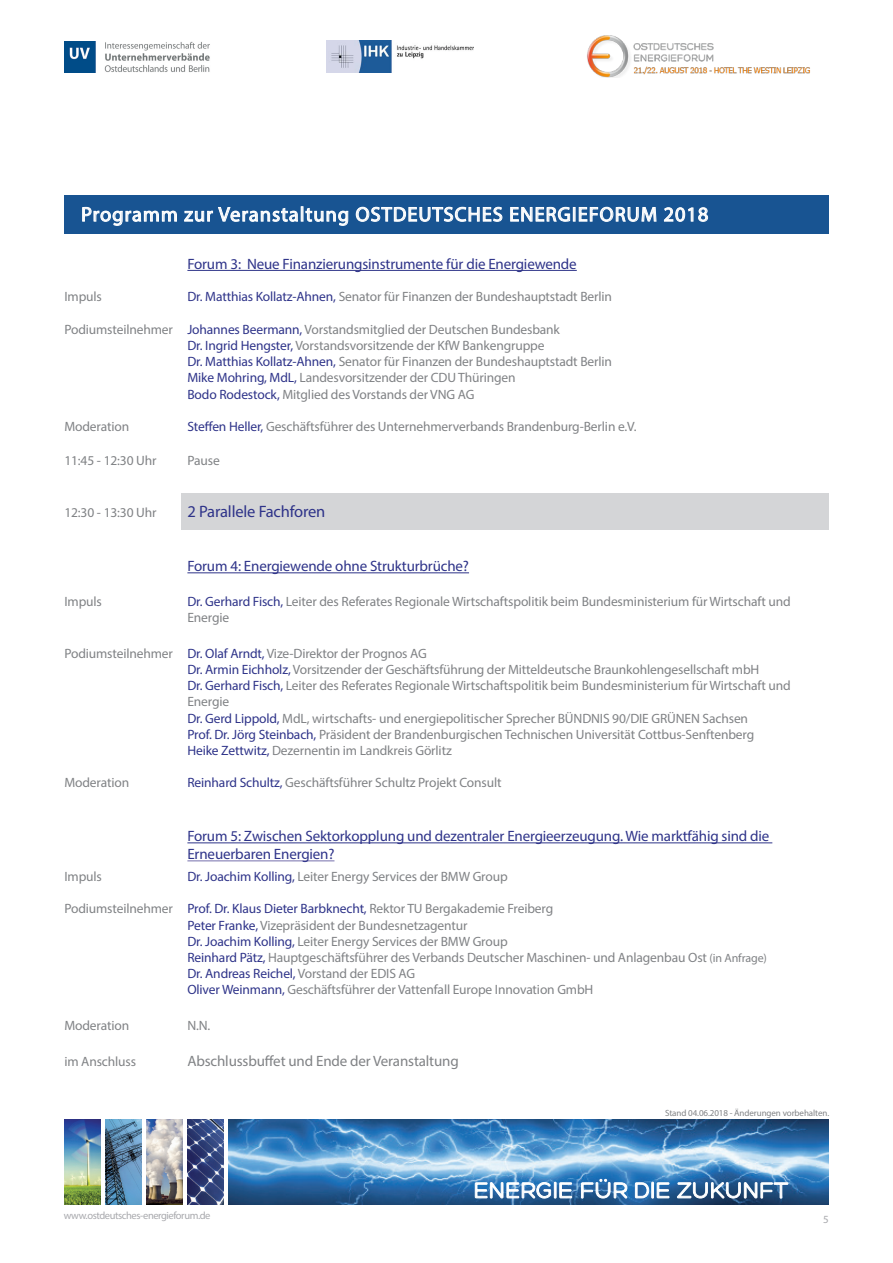
<style>
.page{position:relative;width:893px;height:1263px;background:#fff}
.page>*{position:absolute;margin:0;border:0;box-sizing:border-box;transform-origin:0 0}
.t1{font:20.4px "Myriad Pro";letter-spacing:.05em;color:#fff}
.t2{font:16.5px "Myriad Pro";letter-spacing:-.01em;color:#2e3389}
.t3{font:15px "Myriad Pro";letter-spacing:-.01em;color:#2e3389}
.t4{font:15px "Myriad Pro";letter-spacing:-.01em;color:#808285}
.Absatzformat_1{font:13.5px/16.2px "Myriad Pro";letter-spacing:-.01em;color:#808285}
.Absatzformat_1-2{font:13.5px "Myriad Pro";letter-spacing:-.01em;color:#2e3389}
.t5{font:10.95px "Myriad Pro";color:#a8a9ad}
.t6{font:10.5px "Myriad Pro";letter-spacing:-.04em;color:#a8a9ad}
.t7{font:9px "Myriad Pro";letter-spacing:-.01em;color:#808285}
.s1{color:#2e3389}
.s2{font-size:12px}
.s3{color:#808285}
</style>
<div class="page">
<div style="left:64px;top:195px;width:764px;height:39px;background:#185492"></div>
<svg style="left:82px;top:207px;width:95px;height:19px"></svg>
<svg style="left:184px;top:206px;width:164px;height:20px"></svg>
<svg style="left:356px;top:207px;width:147px;height:15px"></svg>
<svg style="left:510px;top:206px;width:147px;height:16px"></svg>
<svg style="left:664px;top:207px;width:44px;height:15px"></svg>
<img style="left:64px;top:1119px;width:36px;height:85px">
<img style="left:105px;top:1119px;width:36px;height:85px">
<img style="left:187px;top:1119px;width:37px;height:85px">
<img style="left:146px;top:1119px;width:36px;height:85px">
<img style="left:229px;top:1119px;width:600px;height:85px">
<svg style="left:475px;top:1179px;width:314px;height:19px"></svg>
<img style="left:64px;top:41px;width:146px;height:31px">
<img style="left:326px;top:41px;width:147px;height:32px">
<img style="left:587px;top:36px;width:223px;height:42px">
<div style="left:181px;top:493px;width:647px;height:36px;background:#d4d5d7"></div>
<hr style="left:187px;top:270px;width:390px;height:1px;background:#2e3389">
<hr style="left:187px;top:572px;width:282px;height:1px;background:#2e3389">
<hr style="left:187px;top:842px;width:585px;height:1px;background:#2e3389">
<hr style="left:187px;top:860px;width:147px;height:1px;background:#7670ac">
<h1 class="t1" style="left:81px;top:202px;width:629px">Programm zur Veranstaltung OSTDEUTSCHES ENERGIEFORUM 2018</h1>
<p class="t3" style="left:187px;top:255px;width:391px">Forum 3: Neue Finanzierungsinstrumente für die Energiewende</p>
<p class="Absatzformat_1" style="left:64px;top:288px;width:39px">Impuls</p>
<p class="Absatzformat_1" style="left:187px;top:288px;width:426px"><span class="s1">Dr. Matthias Kollatz-Ahnen,</span> Senator für Finanzen der Bundeshauptstadt Berlin</p>
<p class="Absatzformat_1" style="left:64px;top:321px;width:497px">Podiumsteilnehmer <span class="s1">Johannes Beermann,</span> Vorstandsmitglied der Deutschen Bundesbank</p>
<p class="Absatzformat_1" style="left:187px;top:337px;width:359px"><span class="s1">Dr. Ingrid Hengster,</span> Vorstandsvorsitzende der KfW Bankengruppe</p>
<p class="Absatzformat_1" style="left:187px;top:353px;width:426px"><span class="s1">Dr. Matthias Kollatz-Ahnen,</span> Senator für Finanzen der Bundeshauptstadt Berlin</p>
<p class="Absatzformat_1" style="left:187px;top:369px;width:330px"><span class="s1">Mike Mohring, MdL,</span> Landesvorsitzender der CDU Thüringen</p>
<p class="Absatzformat_1" style="left:187px;top:386px;width:288px"><span class="s1">Bodo Rodestock,</span> Mitglied des Vorstands der VNG AG</p>
<p class="Absatzformat_1" style="left:64px;top:418px;width:66px">Moderation</p>
<p class="Absatzformat_1" style="left:187px;top:418px;width:451px"><span class="s1">Steffen Heller,</span> Geschäftsführer des Unternehmerverbands Brandenburg-Berlin e.V.</p>
<p class="Absatzformat_1" style="left:64px;top:452px;width:94px">11:45 - 12:30 Uhr</p>
<p class="Absatzformat_1" style="left:187px;top:452px;width:34px">Pause</p>
<p class="Absatzformat_1" style="left:64px;top:504px;width:94px">12:30 - 13:30 Uhr</p>
<p class="t2" style="left:187px;top:502px;width:140px">2 Parallele Fachforen</p>
<p class="t3" style="left:187px;top:557px;width:283px">Forum 4: Energiewende ohne Strukturbrüche?</p>
<p class="Absatzformat_1" style="left:64px;top:593px;width:39px">Impuls</p>
<p class="Absatzformat_1" style="left:187px;top:593px;width:605px"><span class="s1">Dr. Gerhard Fisch,</span> Leiter des Referates Regionale Wirtschaftspolitik beim Bundesministerium für Wirtschaft und<br>Energie</p>
<p class="Absatzformat_1" style="left:64px;top:645px;width:364px">Podiumsteilnehmer <span class="s1">Dr. Olaf Arndt,</span> Vize-Direktor der Prognos AG</p>
<p class="Absatzformat_1" style="left:187px;top:661px;width:573px"><span class="s1">Dr. Armin Eichholz,</span> Vorsitzender der Geschäftsführung der Mitteldeutsche Braunkohlengesellschaft mbH</p>
<p class="Absatzformat_1" style="left:187px;top:677px;width:605px"><span class="s1">Dr. Gerhard Fisch,</span> Leiter des Referates Regionale Wirtschaftspolitik beim Bundesministerium für Wirtschaft und<br>Energie</p>
<p class="Absatzformat_1" style="left:187px;top:710px;width:562px"><span class="s1">Dr. Gerd Lippold,</span> MdL, wirtschafts- und energiepolitischer Sprecher BÜNDNIS 90/DIE GRÜNEN Sachsen</p>
<p class="Absatzformat_1" style="left:187px;top:726px;width:568px"><span class="s1">Prof. Dr. Jörg Steinbach,</span> Präsident der Brandenburgischen Technischen Universität Cottbus-Senftenberg</p>
<p class="Absatzformat_1" style="left:187px;top:742px;width:266px"><span class="s1">Heike Zettwitz,</span> Dezernentin im Landkreis Görlitz</p>
<p class="Absatzformat_1" style="left:64px;top:774px;width:66px">Moderation</p>
<p class="Absatzformat_1" style="left:187px;top:774px;width:316px"><span class="s1">Reinhard Schultz,</span> Geschäftsführer Schultz Projekt Consult</p>
<p class="t3" style="left:187px;top:827px;width:584px">Forum 5: Zwischen Sektorkopplung und dezentraler Energieerzeugung. Wie marktfähig sind die</p>
<p class="t3" style="left:187px;top:845px;width:149px">Erneuerbaren Energien?</p>
<p class="Absatzformat_1" style="left:64px;top:868px;width:39px">Impuls</p>
<p class="Absatzformat_1" style="left:187px;top:868px;width:322px"><span class="s1">Dr. Joachim Kolling,</span> Leiter Energy Services der BMW Group</p>
<p class="Absatzformat_1" style="left:64px;top:900px;width:490px">Podiumsteilnehmer <span class="s1">Prof. Dr. Klaus Dieter Barbknecht,</span> Rektor TU Bergakademie Freiberg</p>
<p class="Absatzformat_1" style="left:187px;top:917px;width:282px"><span class="s1">Peter Franke,</span> Vizepräsident der Bundesnetzagentur</p>
<p class="Absatzformat_1" style="left:187px;top:933px;width:322px"><span class="s1">Dr. Joachim Kolling,</span> Leiter Energy Services der BMW Group</p>
<p class="Absatzformat_1" style="left:187px;top:949px;width:581px"><span class="s1">Reinhard Pätz,</span> Hauptgeschäftsführer des Verbands Deutscher Maschinen- und Anlagenbau Ost <span class="s2">(in Anfrage)</span></p>
<p class="Absatzformat_1-2" style="left:187px;top:965px;width:229px">Dr. Andreas Reichel, <span class="s3">Vorstand der EDIS AG</span></p>
<p class="Absatzformat_1" style="left:187px;top:981px;width:407px"><span class="s1">Oliver Weinmann,</span> Geschäftsführer der Vattenfall Europe Innovation GmbH</p>
<p class="Absatzformat_1" style="left:64px;top:1017px;width:66px">Moderation</p>
<p class="Absatzformat_1" style="left:187px;top:1017px;width:24px">N.N.</p>
<p class="Absatzformat_1" style="left:64px;top:1053px;width:73px">im Anschluss</p>
<p class="t4" style="left:187px;top:1052px;width:273px">Abschlussbuffet und Ende der Veranstaltung</p>
<p class="t6" style="left:64px;top:1209px;width:148px">www.ostdeutsches-energieforum.de</p>
<p class="t7" style="left:665px;top:1107px;width:166px">Stand 04.06.2018 - Änderungen vorbehalten.</p>
<p class="t5" style="left:823px;top:1213px;width:7px">5</p>
</div>
